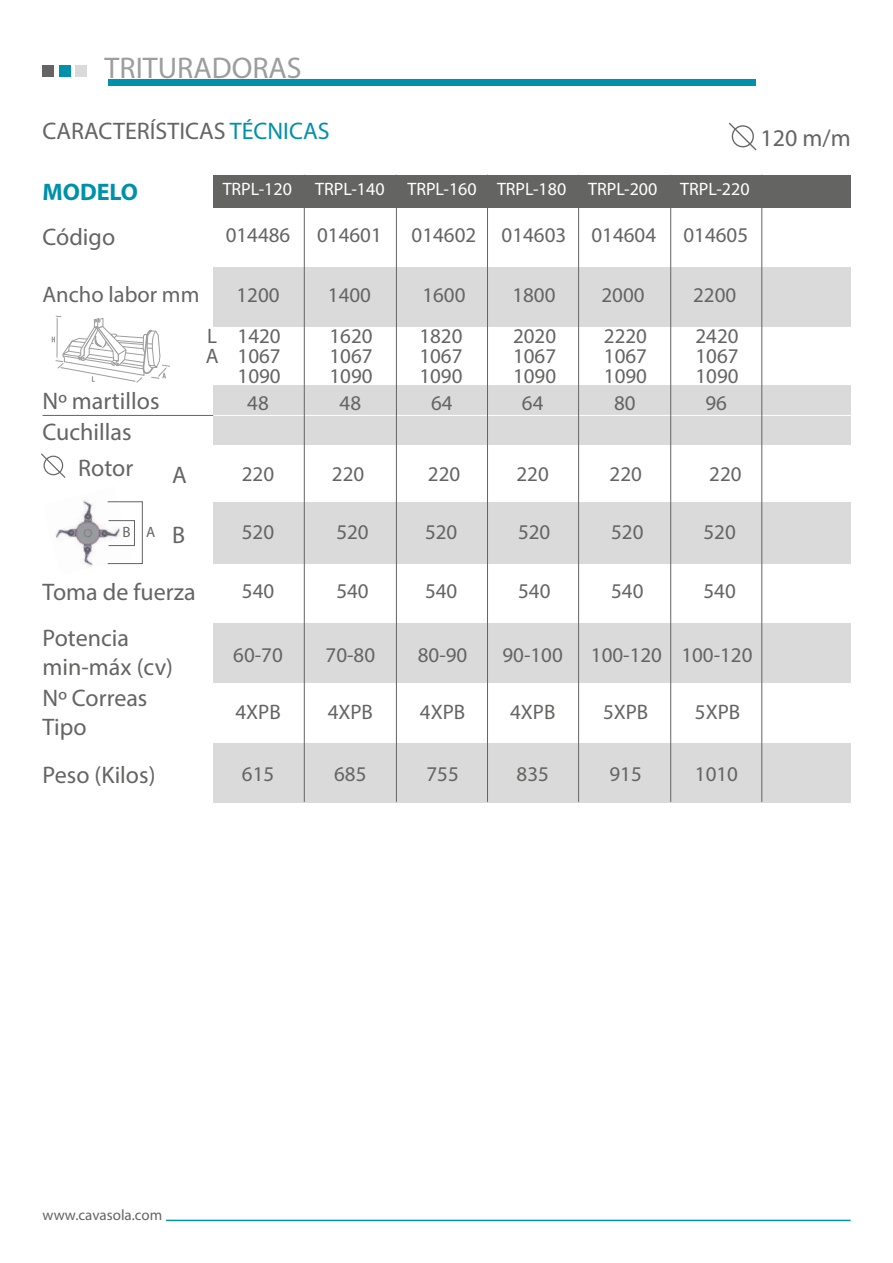
<style>
.page{position:relative;width:893px;height:1263px;background:#fff}
.page>*{position:absolute;margin:0;border:0;box-sizing:border-box;transform-origin:0 0}
.t1{font:30px "Myriad Pro";color:#9d9d9d}
.t2{font:24px/28.8px "Myriad Pro";color:#646463}
.t3{font:700 24px "Myriad Pro";color:#0091aa}
.t4{font:22.5px "Myriad Pro";color:#646463}
.t5{font:21px/20.1px "Myriad Pro";color:#646463}
.t6{font:18px "Myriad Pro";color:#fff}
.t7{font:15px "Myriad Pro";color:#646463}
.s1{color:#0091aa}
.s2{font-size:24px}
</style>
<div class="page">
<hr style="left:166px;top:1220px;width:684px;height:1px;background:#0091aa">
<div style="left:213px;top:175px;width:637px;height:33px;background:#646463"></div>
<div style="left:213px;top:267px;width:637px;height:60px;background:#dadada"></div>
<div style="left:213px;top:386px;width:637px;height:59px;background:#dadada"></div>
<hr style="left:213px;top:415px;width:679px;height:1px;background:#fff">
<div style="left:213px;top:502px;width:637px;height:62px;background:#dadada"></div>
<div style="left:213px;top:623px;width:637px;height:60px;background:#dadada"></div>
<div style="left:213px;top:743px;width:637px;height:59px;background:#dadada"></div>
<hr style="left:304px;top:175px;width:1px;height:627px;background:#646463">
<div style="left:43px;top:65px;width:11px;height:12px;background:#646463"></div>
<div style="left:59px;top:65px;width:12px;height:12px;background:#0091aa"></div>
<div style="left:76px;top:65px;width:11px;height:12px;background:#dadada"></div>
<div style="left:108px;top:80px;width:647px;height:6px;background:#0091aa"></div>
<hr style="left:43px;top:415px;width:170px;height:1px;background:#646463">
<img style="left:55px;top:499px;width:77px;height:68px">
<div style="left:108px;top:520px;width:27px;height:26px;border:1px solid #646463"></div>
<div style="left:107px;top:501px;width:36px;height:63px;border:1px solid #646463"></div>
<hr style="left:396px;top:175px;width:1px;height:627px;background:#646463">
<hr style="left:487px;top:175px;width:1px;height:627px;background:#646463">
<hr style="left:578px;top:175px;width:1px;height:627px;background:#646463">
<hr style="left:670px;top:175px;width:1px;height:627px;background:#646463">
<hr style="left:761px;top:175px;width:1px;height:627px;background:#646463">
<svg style="left:41px;top:453px;width:25px;height:25px"></svg>
<svg style="left:728px;top:122px;width:29px;height:29px"></svg>
<svg style="left:52px;top:316px;width:118px;height:67px"></svg>
<h1 class="t1" style="left:105px;top:49px;width:198px">TRITURADORAS</h1>
<p class="t2" style="left:43px;top:116px;width:288px">CARACTERÍSTICAS <span class="s1">TÉCNICAS</span></p>
<p class="t2" style="left:760px;top:123px;width:92px">120 m/m</p>
<p class="t3" style="left:43px;top:176px;width:97px">MODELO</p>
<p class="t2" style="left:43px;top:222px;width:74px">Código</p>
<p class="t6" style="left:223px;top:178px;width:71px">TRPL-120</p>
<p class="t6" style="left:315px;top:178px;width:71px">TRPL-140</p>
<p class="t6" style="left:407px;top:178px;width:251px">TRPL-160 TRPL-180 TRPL-200</p>
<p class="t6" style="left:680px;top:178px;width:71px">TRPL-220</p>
<p class="t5" style="left:683px;top:225px;width:66px">014605</p>
<p class="t5" style="left:226px;top:225px;width:66px">014486</p>
<p class="t5" style="left:317px;top:225px;width:66px">014601</p>
<p class="t5" style="left:411px;top:225px;width:156px">014602 014603</p>
<p class="t5" style="left:591px;top:225px;width:66px">014604</p>
<p class="t4" style="left:43px;top:281px;width:158px">Ancho labor mm</p>
<p class="t2" style="left:43px;top:385px;width:118px;line-height:31.3px">Nº martillos<br>Cuchillas</p>
<p class="t2" style="left:78px;top:453px;width:57px">Rotor</p>
<p class="t2" style="left:172px;top:460px;width:16px">A</p>
<p class="t5" style="left:236px;top:285px;width:45px">1200</p>
<p class="t5" style="left:328px;top:285px;width:45px">1400</p>
<p class="t5" style="left:422px;top:285px;width:45px">1600</p>
<p class="t5" style="left:512px;top:285px;width:45px">1800</p>
<p class="t5" style="left:206px;top:326px;width:14px">L<br>A</p>
<p class="t5" style="left:329px;top:326px;width:45px;text-align:justify">1620<br>1067<br>1090</p>
<p class="t5" style="left:237px;top:326px;width:45px;text-align:justify">1420<br>1067<br>1090</p>
<p class="t5" style="left:419px;top:326px;width:45px;text-align:justify">1820<br>1067<br>1090</p>
<p class="t5" style="left:513px;top:326px;width:45px;text-align:justify">2020<br>1067<br>1090</p>
<p class="t5" style="left:247px;top:393px;width:23px">48</p>
<p class="t5" style="left:339px;top:393px;width:23px">48</p>
<p class="t5" style="left:431px;top:393px;width:23px">64</p>
<p class="t5" style="left:522px;top:393px;width:23px">64</p>
<p class="t5" style="left:601px;top:274px;width:47px;line-height:40.8px">2000<br>2220</p>
<p class="t5" style="left:604px;top:346px;width:45px">1067<br>1090</p>
<p class="t5" style="left:614px;top:392px;width:23px">80</p>
<p class="t5" style="left:693px;top:274px;width:47px;line-height:40.8px">2200<br>2420</p>
<p class="t5" style="left:695px;top:346px;width:45px">1067<br>1090</p>
<p class="t5" style="left:705px;top:392px;width:23px">96</p>
<p class="t5" style="left:242px;top:464px;width:34px">220</p>
<p class="t5" style="left:332px;top:464px;width:34px">220</p>
<p class="t5" style="left:428px;top:464px;width:34px">220</p>
<p class="t5" style="left:516px;top:464px;width:34px">220</p>
<p class="t5" style="left:609px;top:464px;width:34px">220</p>
<p class="t5" style="left:709px;top:464px;width:34px">220</p>
<p class="t7" style="left:122px;top:523px;width:64px">BA<span class="s2">B</span></p>
<p class="t2" style="left:43px;top:577px;width:155px">Toma de fuerza</p>
<p class="t2" style="left:43px;top:623px;width:132px">Potencia min-máx (cv)</p>
<p class="t2" style="left:43px;top:683px;width:106px">Nº Correas<br>Tipo</p>
<p class="t2" style="left:43px;top:760px;width:114px">Peso (Kilos)</p>
<p class="t5" style="left:242px;top:522px;width:34px">520</p>
<p class="t5" style="left:336px;top:521px;width:34px">520</p>
<p class="t5" style="left:425px;top:521px;width:34px">520</p>
<p class="t5" style="left:518px;top:521px;width:34px">520</p>
<p class="t5" style="left:611px;top:521px;width:34px">520</p>
<p class="t5" style="left:703px;top:521px;width:34px">520</p>
<p class="t5" style="left:242px;top:580px;width:34px">540</p>
<p class="t5" style="left:336px;top:580px;width:34px">540</p>
<p class="t5" style="left:425px;top:580px;width:34px">540</p>
<p class="t5" style="left:518px;top:580px;width:34px">540</p>
<p class="t5" style="left:611px;top:580px;width:34px">540</p>
<p class="t5" style="left:703px;top:580px;width:34px">540</p>
<p class="t5" style="left:233px;top:644px;width:51px">60-70</p>
<p class="t5" style="left:325px;top:644px;width:51px">70-80</p>
<p class="t5" style="left:418px;top:644px;width:51px">80-90</p>
<p class="t5" style="left:502px;top:644px;width:62px">90-100</p>
<p class="t5" style="left:591px;top:644px;width:73px">100-120</p>
<p class="t5" style="left:681px;top:644px;width:73px">100-120</p>
<p class="t5" style="left:235px;top:702px;width:47px">4XPB</p>
<p class="t5" style="left:328px;top:702px;width:47px">4XPB</p>
<p class="t5" style="left:420px;top:702px;width:47px">4XPB</p>
<p class="t5" style="left:510px;top:702px;width:47px">4XPB</p>
<p class="t5" style="left:603px;top:702px;width:47px">5XPB</p>
<p class="t5" style="left:695px;top:702px;width:47px">5XPB</p>
<p class="t5" style="left:242px;top:764px;width:34px">615</p>
<p class="t5" style="left:334px;top:764px;width:34px">685</p>
<p class="t5" style="left:426px;top:764px;width:34px">755</p>
<p class="t5" style="left:516px;top:764px;width:34px">835</p>
<p class="t5" style="left:609px;top:764px;width:34px">915</p>
<p class="t5" style="left:695px;top:764px;width:45px">1010</p>
<p class="t7" style="left:43px;top:1206px;width:121px">www.cavasola.com</p>
</div>
